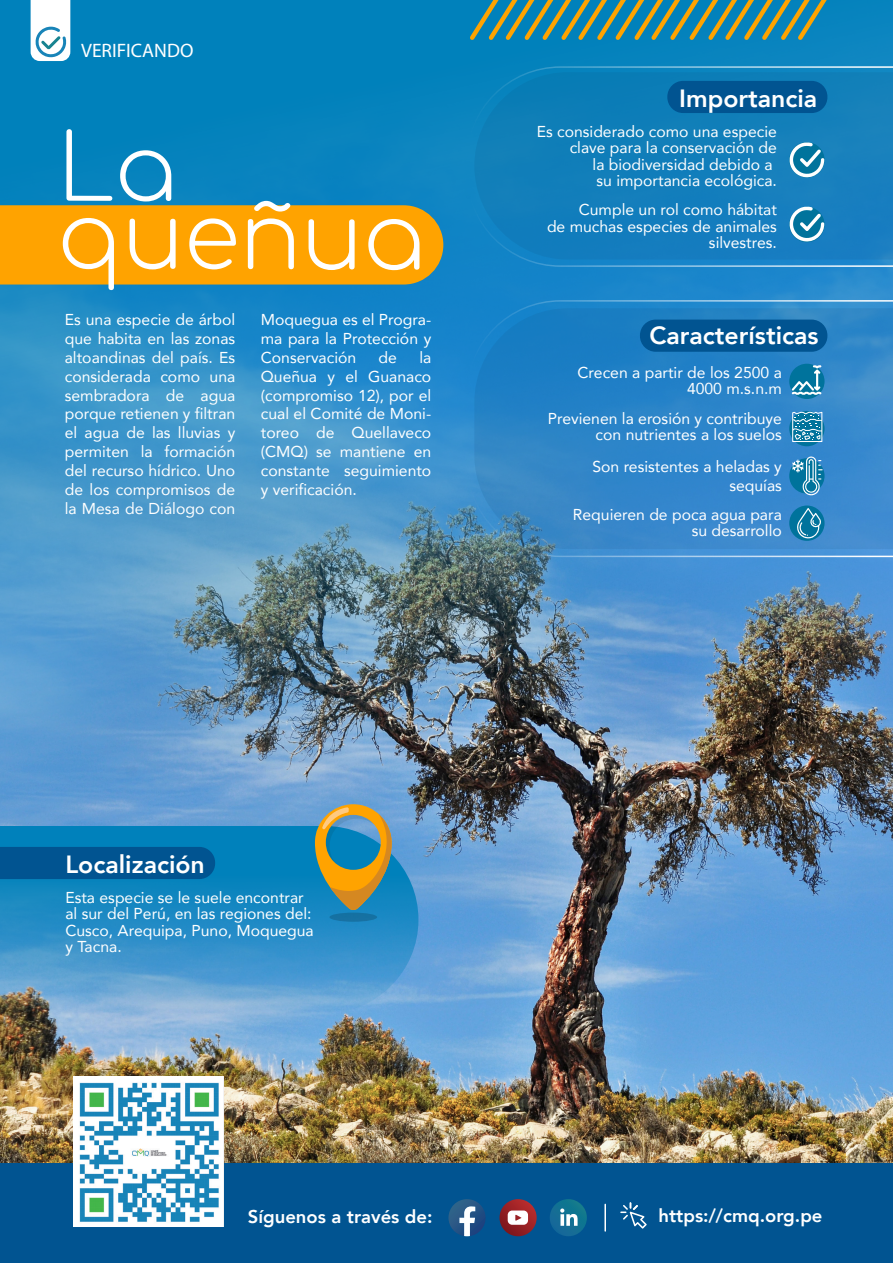
<style>
.page{position:relative;width:893px;height:1263px;background:#fff}
.page>*{position:absolute;margin:0;border:0;box-sizing:border-box;transform-origin:0 0}
.t1{font:300 91.5px/68.2px "Comfortaa";color:#fff}
.t2{font:800 24.9px "Avenir";color:#fff}
.t3{font:19.5px "Myriad Pro";color:#fff}
.t4{font:800 18.45px "Avenir";color:#fff}
.t5{font:15.75px/18.9px "Avenir";color:#fff;text-align:right}
</style>
<div class="page">
<div style="left:0;top:1162px;width:893px;height:101px;background:#015491"></div>
<svg style="left:499px;top:1199px;width:38px;height:37px"></svg>
<svg style="left:508px;top:1210px;width:20px;height:15px"></svg>
<svg style="left:448px;top:1199px;width:38px;height:37px"></svg>
<div style="left:550px;top:1199px;width:37px;height:37px;background:#146f93;border-radius:19px"></div>
<svg style="left:560px;top:1208px;width:18px;height:18px"></svg>
<hr style="left:604px;top:1204px;width:2px;height:27px;background:#fff">
<svg style="left:620px;top:1202px;width:27px;height:27px"></svg>
<img style="left:0;top:835px;width:893px;height:327px">
<img style="left:0;top:0;width:893px;height:835px">
<svg style="left:31px;top:0;width:39px;height:61px"></svg>
<svg style="left:471px;top:0;width:365px;height:40px;background:#468a88"></svg>
<div style="left:0;top:205px;width:443px;height:79px;background:#ffa300"></div>
<svg style="left:0;top:826px;width:418px;height:187px;background:#3592c7"></svg>
<svg style="left:466px;top:66px;width:427px;height:201px;background:#137fbc"></svg>
<svg style="left:466px;top:300px;width:427px;height:257px;background:#3086c8"></svg>
<div style="left:0;top:847px;width:215px;height:32px;background:#015491"></div>
<div style="left:667px;top:81px;width:160px;height:32px;background:#015491;border-radius:16px"></div>
<div style="left:640px;top:320px;width:187px;height:32px;background:#015491;border-radius:16px"></div>
<svg style="left:329px;top:912px;width:48px;height:10px"></svg>
<svg style="left:315px;top:804px;width:85px;height:106px;background:#77927c"></svg>
<div style="left:789px;top:364px;width:35px;height:35px;background:#00739c;border-radius:50%"></div>
<svg style="left:789px;top:411px;width:35px;height:35px"></svg>
<div style="left:789px;top:458px;width:35px;height:36px;background:#00739c;border-radius:50%"></div>
<div style="left:789px;top:505px;width:35px;height:36px;background:#00739c;border-radius:50%"></div>
<svg style="left:792px;top:365px;width:29px;height:30px"></svg>
<svg style="left:792px;top:412px;width:30px;height:30px"></svg>
<svg style="left:788px;top:142px;width:36px;height:36px"></svg>
<svg style="left:788px;top:206px;width:36px;height:36px"></svg>
<svg style="left:792px;top:456px;width:31px;height:39px"></svg>
<svg style="left:796px;top:508px;width:25px;height:31px"></svg>
<img style="left:73px;top:1076px;width:151px;height:151px">
<p class="t3" style="left:81px;top:39px;width:114px">VERIFICANDO</p>
<h1 class="t1" style="left:57px;top:120px;width:369px">La queñua</h1>
<p class="t5" style="left:65px;top:309px;width:172px;text-align:justify">Es una especie de árbol que habita en las zonas altoandinas del país. Es considerada como una sembradora de agua porque retienen y filtran el agua de las lluvias y permiten la formación del recurso hídrico. Uno de los compromisos de la Mesa de Diálogo con</p>
<p class="t5" style="left:261px;top:309px;width:172px;text-align:justify">Moquegua es el Progra&shy;ma para la Protección y Conservación</p>
<p class="t5" style="left:261px;top:347px;width:172px;text-align:justify;text-indent:159px">la Queñua y el Guanaco (compromiso 12), por el cual el Comité de Moni&shy;toreo de Quellaveco (CMQ) se mantiene en constante seguimiento y verificación.</p>
<p class="t5" style="left:379px;top:347px;width:20px">de</p>
<h2 class="t2" style="left:679px;top:78px;width:140px">Importancia</h2>
<p class="t5" style="left:537px;top:123px;width:242px;line-height:16.5px">Es considerado como una especie clave para la conservación de<br>la biodiversidad debido a<br>su importancia ecológica.</p>
<p class="t5" style="left:547px;top:201px;width:231px;line-height:16.5px">Cumple un rol como hábitat<br>de muchas especies de animales silvestres.</p>
<h2 class="t2" style="left:649px;top:316px;width:170px">Características</h2>
<p class="t5" style="left:578px;top:364px;width:206px;line-height:16.5px">Crecen a partir de los 2500 a<br>4000 m.s.n.m</p>
<p class="t5" style="left:548px;top:409px;width:236px;line-height:16.5px">Previenen la erosión y contribuye con nutrientes a los suelos</p>
<p class="t5" style="left:592px;top:456px;width:191px">Son resistentes a heladas y sequías</p>
<p class="t5" style="left:573px;top:505px;width:210px;line-height:16.5px">Requieren de poca agua para su desarrollo</p>
<h2 class="t2" style="left:65px;top:844px;width:141px">Localización</h2>
<p class="t5" style="left:65px;top:889px;width:250px;line-height:16.5px;text-align:left">Esta especie se le suele encontrar al sur del Perú, en las regiones del:<br>Cusco, Arequipa, Puno, Moquegua y Tacna.</p>
<p class="t4" style="left:248px;top:1203px;width:186px">Síguenos a través de:</p>
<p class="t4" style="left:658px;top:1201px;width:166px">https://cmq.org.pe</p>
</div>
